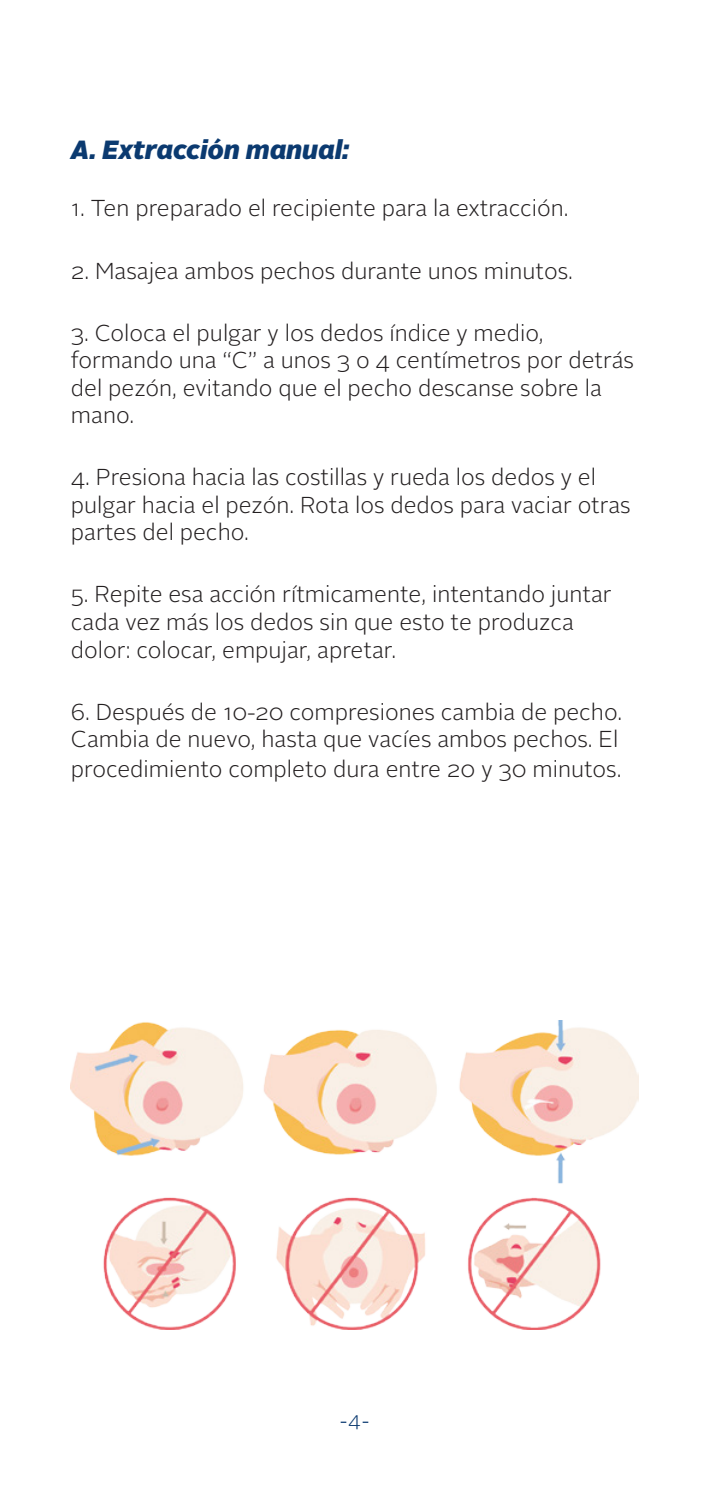
<style>
.page{position:relative;width:709px;height:1489px;background:#fff}
.page>*{position:absolute;margin:0;border:0;box-sizing:border-box;transform-origin:0 0}
.t1{font:italic 900 26.25px "Alright Sans";color:#0b3a70}
.t2{font:300 23px/27.5px "Alright Sans";color:#231f20}
.t3{font:300 20px "Alright Sans";color:#0b3a70}
</style>
<div class="page">
<img style="left:71px;top:1020px;width:567px;height:309px">
<p class="t1" style="left:71px;top:131px;width:280px">A. Extracción manual:</p>
<p class="t2" style="left:71px;top:195px;width:499px">1. Ten preparado el recipiente para la extracción.</p>
<p class="t2" style="left:71px;top:257px;width:503px">2. Masajea ambos pechos durante unos minutos.</p>
<p class="t2" style="left:71px;top:319px;width:564px">3. Coloca el pulgar y los dedos índice y medio, formando una “C” a unos 3 o 4 centímetros por detrás del pezón, evitando que el pecho descanse sobre la mano.</p>
<p class="t2" style="left:71px;top:464px;width:561px">4. Presiona hacia las costillas y rueda los dedos y el pulgar hacia el pezón. Rota los dedos para vaciar otras partes del pecho.</p>
<p class="t2" style="left:71px;top:581px;width:542px">5. Repite esa acción rítmicamente, intentando juntar cada vez más los dedos sin que esto te produzca dolor: colocar, empujar, apretar.</p>
<p class="t2" style="left:71px;top:698px;width:553px">6. Después de 10-20 compresiones cambia de pecho.<br>Cambia de nuevo, hasta que vacíes ambos pechos. El</p>
<p class="t2" style="left:71px;top:755px;width:552px">procedimiento completo dura entre 20 y 30 minutos.</p>
<p class="t3" style="left:348px;top:1405px;width:14px">4</p>
</div>
